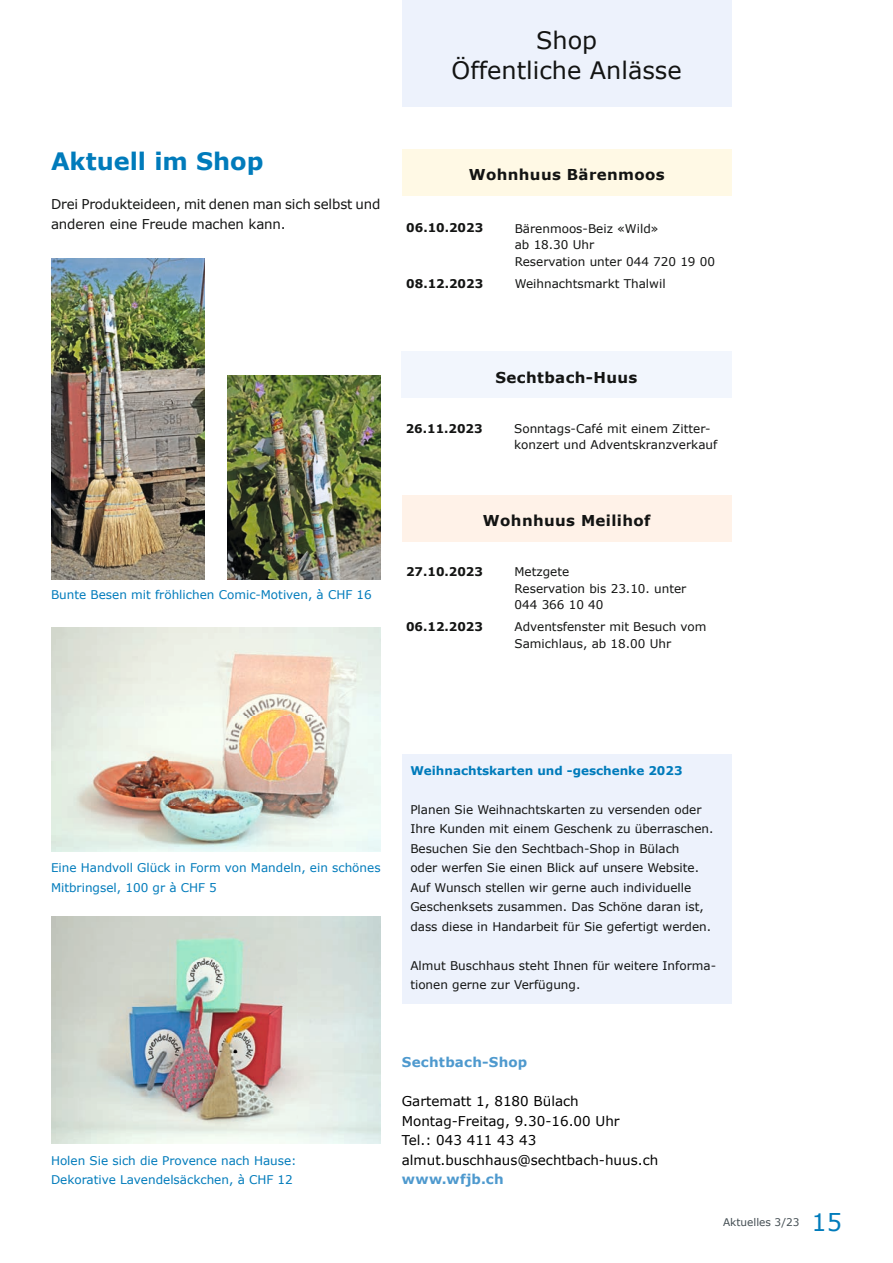
<style>
.page{position:relative;width:893px;height:1263px;background:#fff}
.page>*{position:absolute;margin:0;border:0;box-sizing:border-box;transform-origin:0 0}
.t1{font:24px/30px "Verdana";color:#131413;text-align:center}
.t2{font:700 24px "Verdana";color:#007bbb}
.t3{font:24px "Verdana";color:#007bbb}
.t4{font:700 15px "Verdana";letter-spacing:.025em;color:#131413}
.t5{font:13.5px/19.5px "Verdana";color:#000}
.t6{font:13.5px/19.5px "Verdana";letter-spacing:-.01em;color:#131413}
.t7{font:700 13.5px "Verdana";letter-spacing:.02em;color:#4e99ce}
.t8{font:12px/19.5px "Verdana";color:#131413}
.t9{font:12px/19.5px "Verdana";color:#007bbb}
.t10{font:700 12px "Verdana";color:#131413}
.t11{font:700 12px "Verdana";color:#007bbb}
.t12{font:10.5px "Verdana";color:#444e53}
</style>
<div class="page">
<div style="left:402px;top:0;width:329px;height:106px;background:#edf2fc"></div>
<div style="left:402px;top:351px;width:329px;height:47px;background:#f2f6fd"></div>
<div style="left:402px;top:149px;width:329px;height:47px;background:#fff9e5"></div>
<img style="left:51px;top:259px;width:153px;height:321px">
<img style="left:51px;top:627px;width:330px;height:224px">
<img style="left:51px;top:917px;width:330px;height:227px">
<img style="left:227px;top:376px;width:153px;height:203px">
<div style="left:402px;top:754px;width:329px;height:249px;background:#edf2fc"></div>
<div style="left:402px;top:495px;width:330px;height:47px;background:#fff2e8"></div>
<h1 class="t1" style="left:451px;top:25px;width:232px">Shop<br>Öffentliche Anlässe</h1>
<h1 class="t2" style="left:51px;top:144px;width:214px">Aktuell im Shop</h1>
<p class="t6" style="left:51px;top:194px;width:331px">Drei Produkteideen, mit denen man sich selbst und anderen eine Freude machen kann.</p>
<p class="t4" style="left:469px;top:164px;width:197px">Wohnhuus Bärenmoos</p>
<p class="t10" style="left:406px;top:219px;width:78px">06.10.2023</p>
<p class="t8" style="left:515px;top:220px;width:202px;line-height:16.5px">Bärenmoos-Beiz «Wild»<br>ab 18.30 Uhr<br>Reservation unter 044 720 19 00</p>
<p class="t10" style="left:406px;top:275px;width:78px">08.12.2023</p>
<p class="t8" style="left:515px;top:274px;width:152px">Weihnachtsmarkt Thalwil</p>
<p class="t9" style="left:51px;top:585px;width:322px">Bunte Besen mit fröhlichen Comic-Motiven, à CHF 16</p>
<p class="t4" style="left:496px;top:366px;width:143px">Sechtbach-Huus</p>
<p class="t10" style="left:406px;top:420px;width:78px">26.11.2023</p>
<p class="t8" style="left:514px;top:420px;width:205px;line-height:16.5px">Sonntags-Café mit einem Zitter&shy;konzert und Adventskranzverkauf</p>
<p class="t4" style="left:483px;top:510px;width:169px">Wohnhuus Meilihof</p>
<p class="t10" style="left:406px;top:564px;width:78px">27.10.2023</p>
<p class="t8" style="left:514px;top:564px;width:173px;line-height:16.5px">Metzgete<br>Reservation bis 23.10. unter<br>044 366 10 40</p>
<p class="t10" style="left:406px;top:618px;width:78px">06.12.2023</p>
<p class="t8" style="left:514px;top:619px;width:193px;line-height:16.5px">Adventsfenster mit Besuch vom<br>Samichlaus, ab 18.00 Uhr</p>
<p class="t9" style="left:51px;top:858px;width:331px">Eine Handvoll Glück in Form von Mandeln, ein schönes<br>Mitbringsel, 100 gr à CHF 5</p>
<p class="t11" style="left:410px;top:762px;width:274px">Weihnachtskarten und -geschenke 2023</p>
<p class="t8" style="left:410px;top:799px;width:305px">Planen Sie Weihnachtskarten zu versenden oder Ihre Kunden mit einem Geschenk zu überraschen.<br>Besuchen Sie den Sechtbach-Shop in Bülach<br>oder werfen Sie einen Blick auf unsere Website.<br>Auf Wunsch stellen wir gerne auch individuelle Geschenk sets zusammen. Das Schöne daran ist, dass diese in Handarbeit für Sie gefertigt werden.</p>
<p class="t8" style="left:410px;top:955px;width:307px">Almut Buschhaus steht Ihnen für weitere Informa&shy;tionen gerne zur Verfügung.</p>
<p class="t9" style="left:51px;top:1150px;width:247px">Holen Sie sich die Provence nach Hause:<br>Dekorative Lavendelsäckchen, à CHF 12</p>
<p class="t7" style="left:402px;top:1053px;width:127px">Sechtbach-Shop</p>
<p class="t5" style="left:402px;top:1091px;width:258px">Gartematt 1, 8180 Bülach<br>Montag-Freitag, 9.30-16.00 Uhr<br>Tel.: 043 411 43 43 almut.buschhaus@sechtbach-huus.ch</p>
<p class="t7" style="left:402px;top:1170px;width:103px">www.wfjb.ch</p>
<p class="t12" style="left:723px;top:1215px;width:78px">Aktuelles 3/23</p>
<h1 class="t3" style="left:811px;top:1205px;width:32px">15</h1>
</div>
